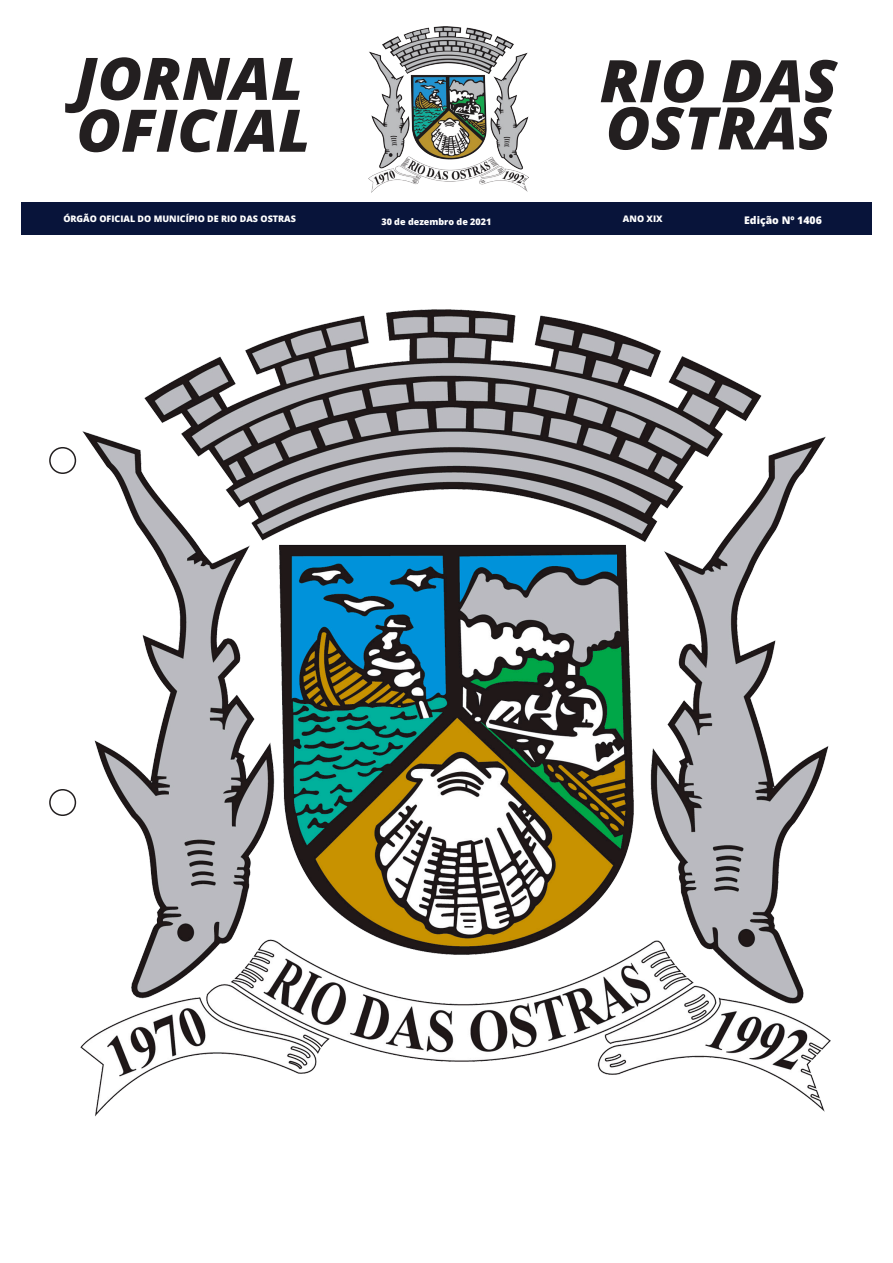
<style>
.page{position:relative;width:893px;height:1263px;background:#fff}
.page>*{position:absolute;margin:0;border:0;box-sizing:border-box;transform-origin:0 0}
.t1{font:italic 800 58.65px/51.9px "Open Sans";color:#231f20}
.t2{font:10.5px "Open Sans";color:#fff}
.t3{font:9px "Open Sans";color:#fff}
</style>
<div class="page">
<div style="left:49px;top:447px;width:27px;height:27px;border:2px solid #231f20;border-radius:50%"></div>
<div style="left:49px;top:789px;width:27px;height:27px;border:2px solid #231f20;border-radius:50%"></div>
<div style="left:21px;top:203px;width:850px;height:32px;background:#08143a"></div>
<img style="left:368px;top:26px;width:161px;height:167px">
<img style="left:80px;top:310px;width:750px;height:806px">
<p class="t1" style="left:75px;top:50px;width:237px">JORNAL<br>OFICIAL</p>
<p class="t1" style="left:600px;top:55px;width:239px;line-height:47.2px">RIO DAS<br>OSTRAS</p>
<p class="t3" style="left:63px;top:212px;width:234px">ÓRGÃO OFICIAL DO MUNICÍPIO DE RIO DAS OSTRAS</p>
<p class="t3" style="left:381px;top:215px;width:111px">30 de dezembro de 2021</p>
<p class="t3" style="left:623px;top:212px;width:41px">ANO XIX</p>
<p class="t2" style="left:744px;top:213px;width:79px">Edição Nº 1406</p>
</div>
